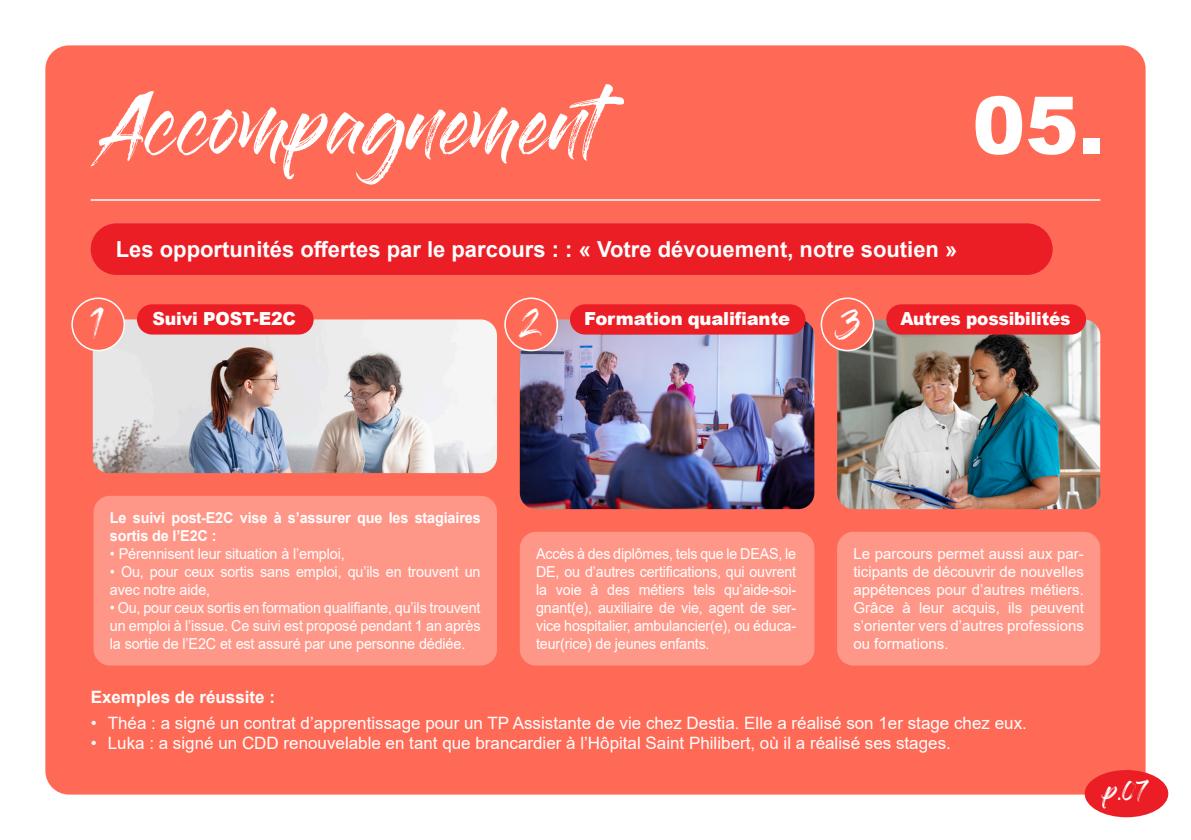
<style>
.page{position:relative;width:1191px;height:840px;background:#fff}
.page>*{position:absolute;margin:0;border:0;box-sizing:border-box;transform-origin:0 0}
.t1{font:900 79.6px "Arial";color:#fff}
.t2{font:60px "Gloss And Bloom";color:#fff}
.t3{font:30px "Gloss And Bloom";color:#fff}
.t4{font:700 22px "Arial";color:#fff}
.t5{font:20px "Gloss And Bloom";color:#fff}
.t6{font:900 18px "Arial";letter-spacing:-.01em;color:#fff}
.t7{font:900 18px "Arial";letter-spacing:-.01em;color:#fff;scale:.94 1}
.t8{font:900 18px "Arial";letter-spacing:-.01em;color:#fff;scale:.96 1}
.t9{font:17px "Arial";color:#fff}
.t10{font:700 17px "Arial";color:#fff}
.t11{font:15px/18px "Arial";letter-spacing:-.01em;color:#fff;scale:.96 1}
.t12{font:15px/18px "Arial";letter-spacing:-.01em;color:#fff;text-align:justify;scale:.95 1}
.t13{font:15px/18px "Arial";letter-spacing:-.01em;color:#fff;text-align:justify}
.t14{font:700 15px/18px "Arial";letter-spacing:-.01em;color:#fff;scale:.96 1}
</style>
<div class="page">
<div style="left:45px;top:45px;width:1100px;height:749px;background:#ff6a57;border-radius:24px"></div>
<hr style="left:91px;top:199px;width:1009px;height:2px;background:#fff">
<div style="left:1084px;top:769px;width:84px;height:47px;background:#eb1d25;border-radius:50%"></div>
<div style="left:91px;top:223px;width:961px;height:52px;background:#eb1d25;border-radius:26px"></div>
<div style="left:94px;top:495px;width:403px;height:170px;background:#ff9789;border-radius:16px"></div>
<img style="left:837px;top:319px;width:263px;height:190px">
<div style="left:837px;top:531px;width:263px;height:134px;background:#ff9789;border-radius:16px"></div>
<div style="left:886px;top:304px;width:200px;height:30px;background:#eb1d25;border-radius:15px"></div>
<div style="left:821px;top:298px;width:52px;height:52px;background:#ff6a57;border-radius:50%"></div>
<div style="left:820px;top:297px;width:54px;height:54px;border:2px solid #fff;border-radius:50%"></div>
<img style="left:520px;top:319px;width:294px;height:190px">
<div style="left:520px;top:531px;width:294px;height:134px;background:#ff9789;border-radius:16px"></div>
<div style="left:570px;top:304px;width:235px;height:30px;background:#eb1d25;border-radius:15px"></div>
<div style="left:505px;top:298px;width:52px;height:52px;background:#ff6a57;border-radius:50%"></div>
<div style="left:504px;top:297px;width:54px;height:54px;border:2px solid #fff;border-radius:50%"></div>
<img style="left:93px;top:319px;width:404px;height:154px">
<div style="left:137px;top:304px;width:177px;height:30px;background:#eb1d25;border-radius:15px"></div>
<div style="left:72px;top:298px;width:52px;height:52px;background:#ff6a57;border-radius:50%"></div>
<div style="left:71px;top:297px;width:54px;height:54px;border:2px solid #fff;border-radius:50%"></div>
<p class="t2" style="left:102px;top:98px;width:537px">Accompagnement</p>
<p class="t1" style="left:972px;top:67px;width:134px">05.</p>
<p class="t4" style="left:116px;top:233px;width:843px">Les opportunités offertes par le parcours : : « Votre dévouement, notre soutien »</p>
<p class="t4" style="left:116px;top:233px;width:452px">Accom agnement et pers ectives d’Avenir</p>
<p class="t4" style="left:659px;top:233px;width:363px">passion, no re accompag ement »</p>
<p class="t3" style="left:89px;top:309px;width:19px">1</p>
<p class="t8" style="left:152px;top:306px;width:151px">Suivi POST-E2C</p>
<p class="t3" style="left:522px;top:309px;width:19px">2</p>
<p class="t6" style="left:584px;top:306px;width:208px">Formation qualifiante</p>
<p class="t3" style="left:838px;top:310px;width:23px">3</p>
<p class="t7" style="left:900px;top:306px;width:182px">Autres possibilités</p>
<p class="t14" style="left:110px;top:508px;width:388px">Le suivi post-E2C vise à s’assurer que les stagiaires sortis de l’E2C :</p>
<p class="t11" style="left:110px;top:544px;width:246px">• Pérennisent leur situation à l’emploi,</p>
<p class="t11" style="left:110px;top:562px;width:388px">• Ou, pour ceux sortis sans emploi, qu’ils en trouvent un avec notre aide,</p>
<p class="t11" style="left:110px;top:598px;width:388px;text-align:justify">• Ou, pour ceux sortis en formation qualifiante, qu’ils trouvent un emploi à l’issue. Ce suivi est proposé pendant 1 an après la sortie de l’E2C et est assuré par une personne dédiée.</p>
<p class="t10" style="left:91px;top:684px;width:186px">Exemples de réussite :</p>
<p class="t9" style="left:91px;top:710px;width:937px">• Théa : a signé un contrat d’apprentissage pour un TP Assistante de vie chez Destia. Elle a réalisé son 1er stage chez eux.</p>
<p class="t9" style="left:91px;top:731px;width:861px">• Luka : a signé un CDD renouvelable en tant que brancardier à l’Hôpital Saint Philibert, où il a réalisé ses stages.</p>
<p class="t12" style="left:536px;top:544px;width:275px">Accès à des diplômes, tels que le DEAS, le DE, ou d’autres certifications, qui ouvrent la voie à des métiers tels qu’aide-soi&shy;gnant(e), auxiliaire de vie, agent de ser&shy;vice hospitalier, ambulancier(e), ou éduca&shy;teur(rice) de jeunes enfants.</p>
<p class="t13" style="left:853px;top:544px;width:232px">Le parcours permet aussi aux par&shy;ticipants de découvrir de nouvelles appétences pour d’autres métiers.<br>Grâce à leur acquis, ils peuvent s’orienter vers d’autres professions ou formations.</p>
<p class="t5" style="left:1103px;top:781px;width:47px">p.07</p>
</div>
